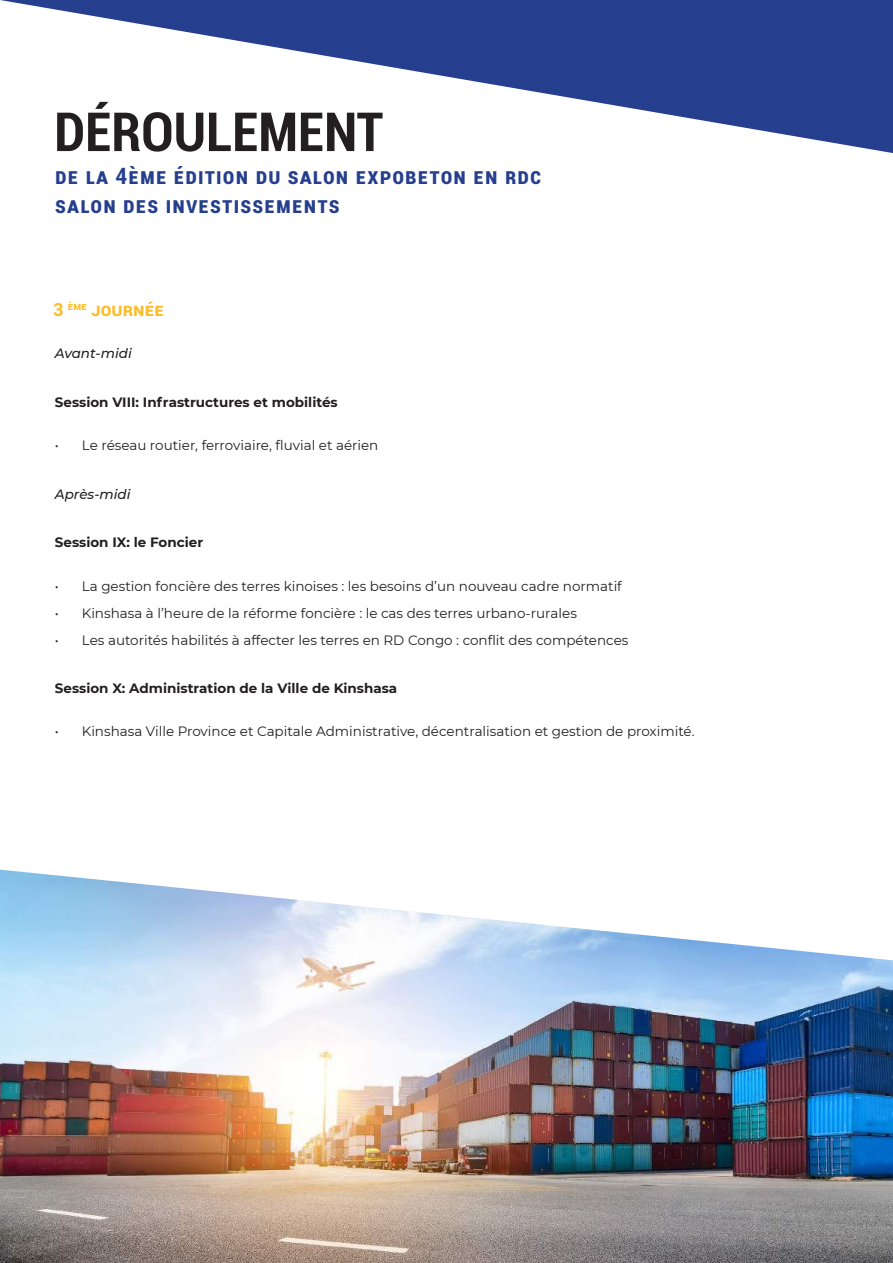
<style>
.page{position:relative;width:893px;height:1263px;background:#fff}
.page>*{position:absolute;margin:0;border:0;box-sizing:border-box;transform-origin:0 0}
.t1{font:700 condensed 54px "Roboto";color:#231f20}
.t2{font:700 condensed 22.5px/28.8px "Roboto";letter-spacing:.05em;color:#253f8e}
.t3{font:700 18px "Roboto";color:#fdbb25}
.t4{font:13.5px "Montserrat";color:#231f20}
.t5{font:700 13.5px "Montserrat";color:#231f20}
.t6{font:italic 500 13.5px "Montserrat";color:#231f20}
</style>
<div class="page">
<img style="left:0;top:870px;width:893px;height:393px">
<svg style="left:0;top:0;width:893px;height:153px"></svg>
<h1 class="t1" style="left:54px;top:107px;width:331px">DÉROULEMENT</h1>
<h2 class="t2" style="left:55px;top:161px;width:488px">de la 4ème édition du salon exPoBeton en rdc salon des investissements</h2>
<h3 class="t3" style="left:53px;top:302px;width:112px">3 <sup>ème</sup> journée</h3>
<p class="t6" style="left:55px;top:348px;width:78px">Avant-midi</p>
<p class="t5" style="left:55px;top:392px;width:284px">Session VIII: Infrastructures et mobilités</p>
<p class="t4" style="left:55px;top:439px;width:325px">• Le réseau routier, ferroviaire, fluvial et aérien</p>
<p class="t6" style="left:55px;top:489px;width:77px">Après-midi</p>
<p class="t5" style="left:55px;top:533px;width:150px">Session IX: le Foncier</p>
<p class="t4" style="left:55px;top:579px;width:568px">• La gestion foncière des terres kinoises : les besoins d’un nouveau cadre normatif</p>
<p class="t4" style="left:55px;top:606px;width:524px">• Kinshasa à l’heure de la réforme foncière : le cas des terres urbano-rurales</p>
<p class="t4" style="left:55px;top:633px;width:575px">• Les autorités habilités à affecter les terres en RD Congo : conflit des compétences</p>
<p class="t5" style="left:55px;top:679px;width:344px">Session X: Administration de la Ville de Kinshasa</p>
<p class="t4" style="left:55px;top:725px;width:641px">• Kinshasa Ville Province et Capitale Administrative, décentralisation et gestion de proximité.</p>
</div>
